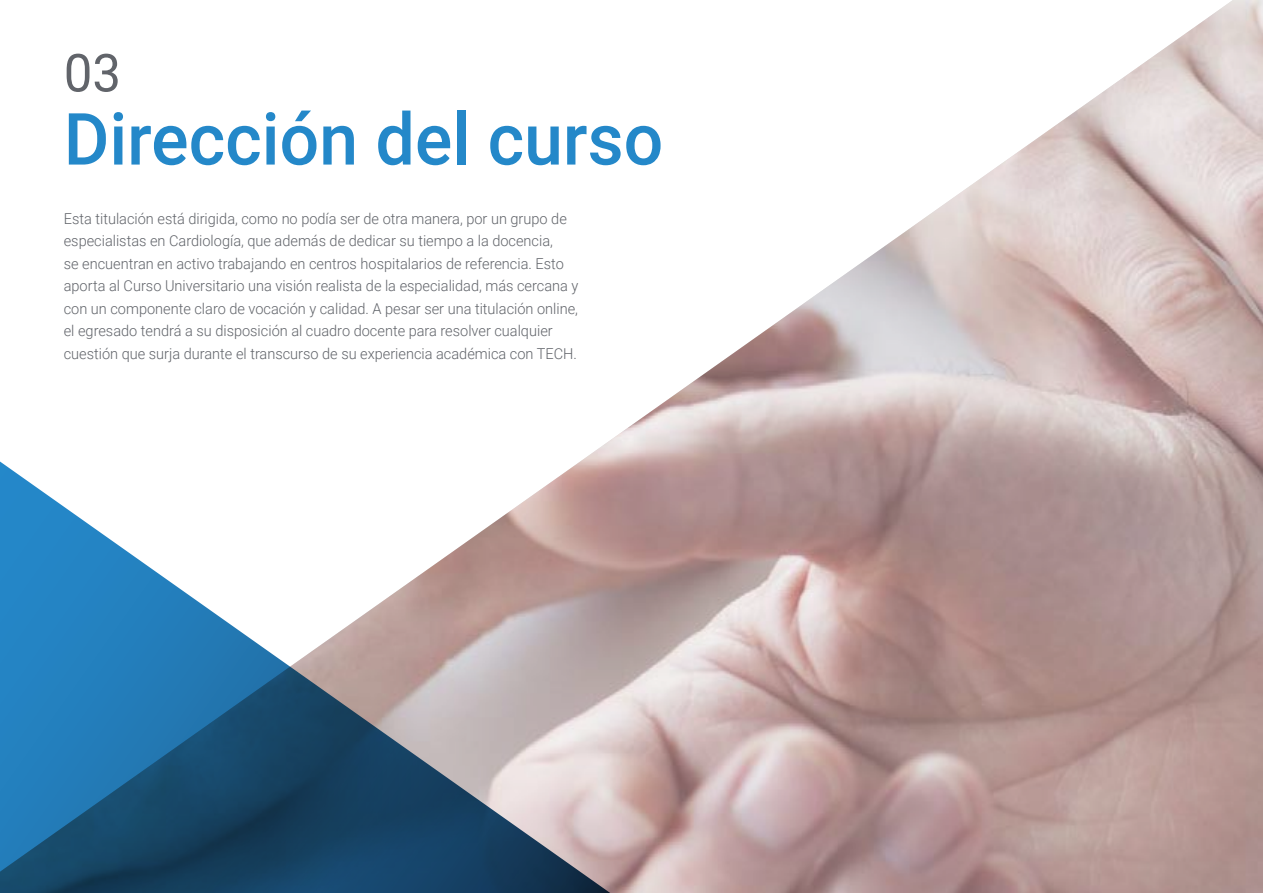
<style>
.page{position:relative;width:1263px;height:893px;background:#fff}
.page>*{position:absolute;margin:0;border:0;box-sizing:border-box;transform-origin:0 0}
.t1{font:500 72px "Roboto";color:#2488c9}
.t2{font:52.5px "Roboto";color:#61646a}
.t3{font:300 15px/22.5px "Roboto";color:#61646a}
</style>
<div class="page">
<img style="left:602px;top:0;width:661px;height:893px">
<svg style="left:0;top:446px;width:640px;height:447px"></svg>
<h2 class="t2" style="left:64px;top:36px;width:59px">03</h2>
<h1 class="t1" style="left:64px;top:89px;width:601px">Dirección del curso</h1>
<p class="t3" style="left:64px;top:207px;width:516px">Esta titulación está dirigida, como no podía ser de otra manera, por un grupo de especialistas en Cardiología, que además de dedicar su tiempo a la docencia,<br>se encuentran en activo trabajando en centros hospitalarios de referencia. Esto aporta al Curso Universitario una visión realista de la especialidad, más cercana y con un componente claro de vocación y calidad. A pesar ser una titulación online, el egresado tendrá a su disposición al cuadro docente para resolver cualquier cuestión que surja durante el transcurso de su experiencia académica con TECH.</p>
</div>
